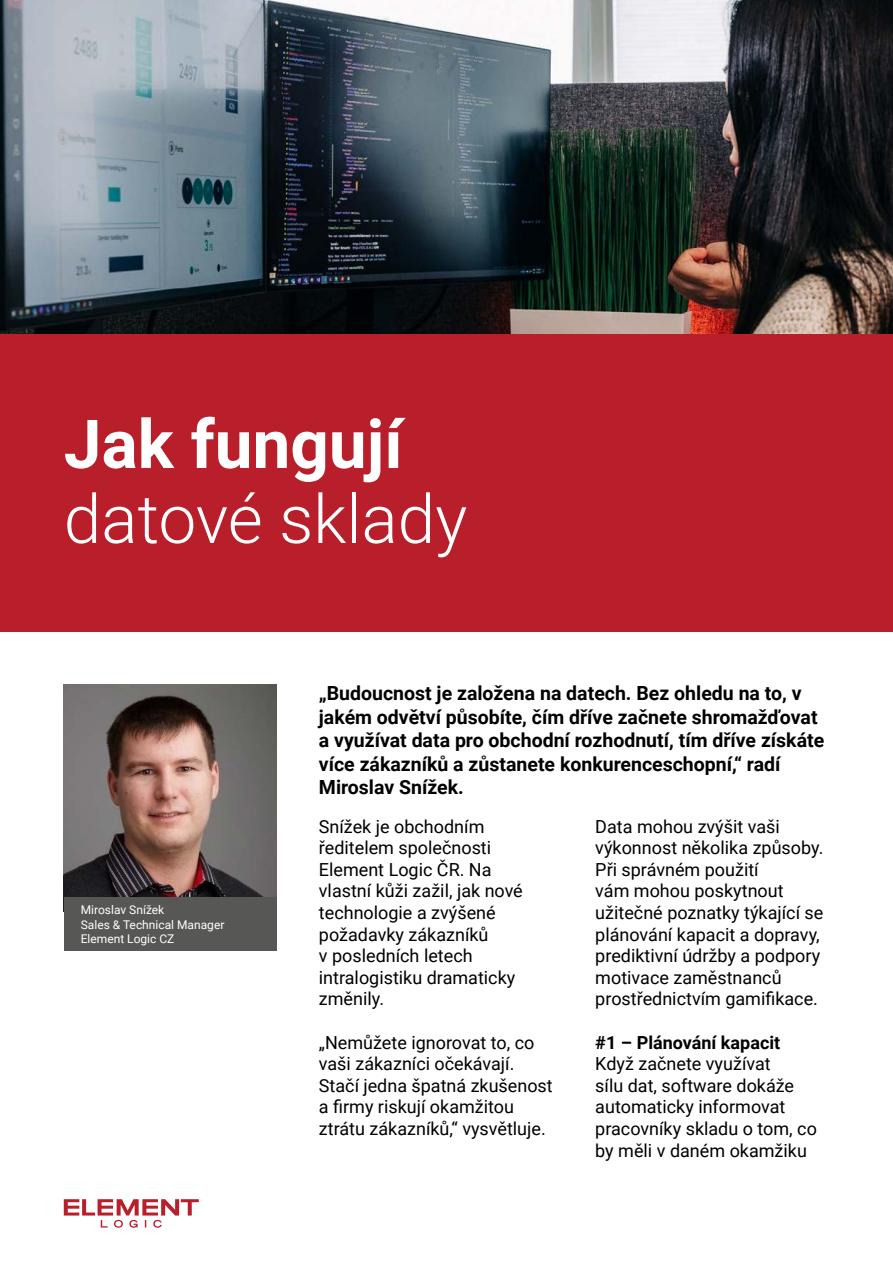
<style>
.page{position:relative;width:893px;height:1263px;background:#fff}
.page>*{position:absolute;margin:0;border:0;box-sizing:border-box;transform-origin:0 0}
.t1{font:300 67.5px "Roboto";color:#fff}
.t2{font:700 67.5px "Roboto";color:#fff}
.t3{font:700 19.5px/23.4px "Roboto";color:#000}
.t4{font:18px/21.6px "Roboto";color:#000}
.t5{font:700 18px "Roboto";color:#000}
.t6{font:12px/14.4px "Roboto";color:#fff}
</style>
<div class="page">
<svg style="left:64px;top:1199px;width:135px;height:29px"></svg>
<img style="left:0;top:0;width:893px;height:334px">
<div style="left:0;top:334px;width:893px;height:297px;background:#b91e2b"></div>
<img style="left:64px;top:685px;width:212px;height:212px">
<div style="left:64px;top:897px;width:212px;height:54px;background:#575756"></div>
<h1 class="t2" style="left:64px;top:397px;width:340px">Jak fungují</h1>
<h1 class="t1" style="left:64px;top:472px;width:405px">datové sklady</h1>
<p class="t6" style="left:81px;top:902px;width:145px">Miroslav Snížek<br>Sales &amp; Technical Manager<br>Element Logic CZ</p>
<p class="t3" style="left:319px;top:681px;width:507px">„Budoucnost je založena na datech. Bez ohledu na to, v jakém odvětví působíte, čím dříve začnete shromažďovat a využívat data pro obchodní rozhodnutí, tím dříve získáte více zákazníků a zůstanete konkurenceschopní,“ radí Miroslav Snížek.</p>
<p class="t4" style="left:319px;top:815px;width:205px">Snížek je obchodním ředitelem společnosti<br>Element Logic ČR. Na vlastní kůži zažil, jak nové technologie a zvýšené požadavky zákazníků<br>v posledních letech intralogistiku dramaticky změnily.</p>
<p class="t4" style="left:319px;top:1031px;width:235px">„Nemůžete ignorovat to, co vaši zákazníci očekávají.<br>Stačí jedna špatná zkušenost a firmy riskují okamžitou ztrátu zákazníků,“ vysvětluje.</p>
<p class="t4" style="left:595px;top:815px;width:230px">Data mohou zvýšit vaši výkonnost několika způsoby.<br>Při správném použití<br>vám mohou poskytnout užitečné poznatky týkající se plánování kapacit a dopravy, prediktivní údržby a podpory motivace zaměstnanců prostřednictvím gamifikace.</p>
<p class="t5" style="left:595px;top:1029px;width:186px">#1 – Plánování kapacit</p>
<p class="t4" style="left:595px;top:1052px;width:223px">Když začnete využívat<br>sílu dat, software dokáže automaticky informovat pracovníky skladu o tom, co by měli v daném okamžiku</p>
</div>
